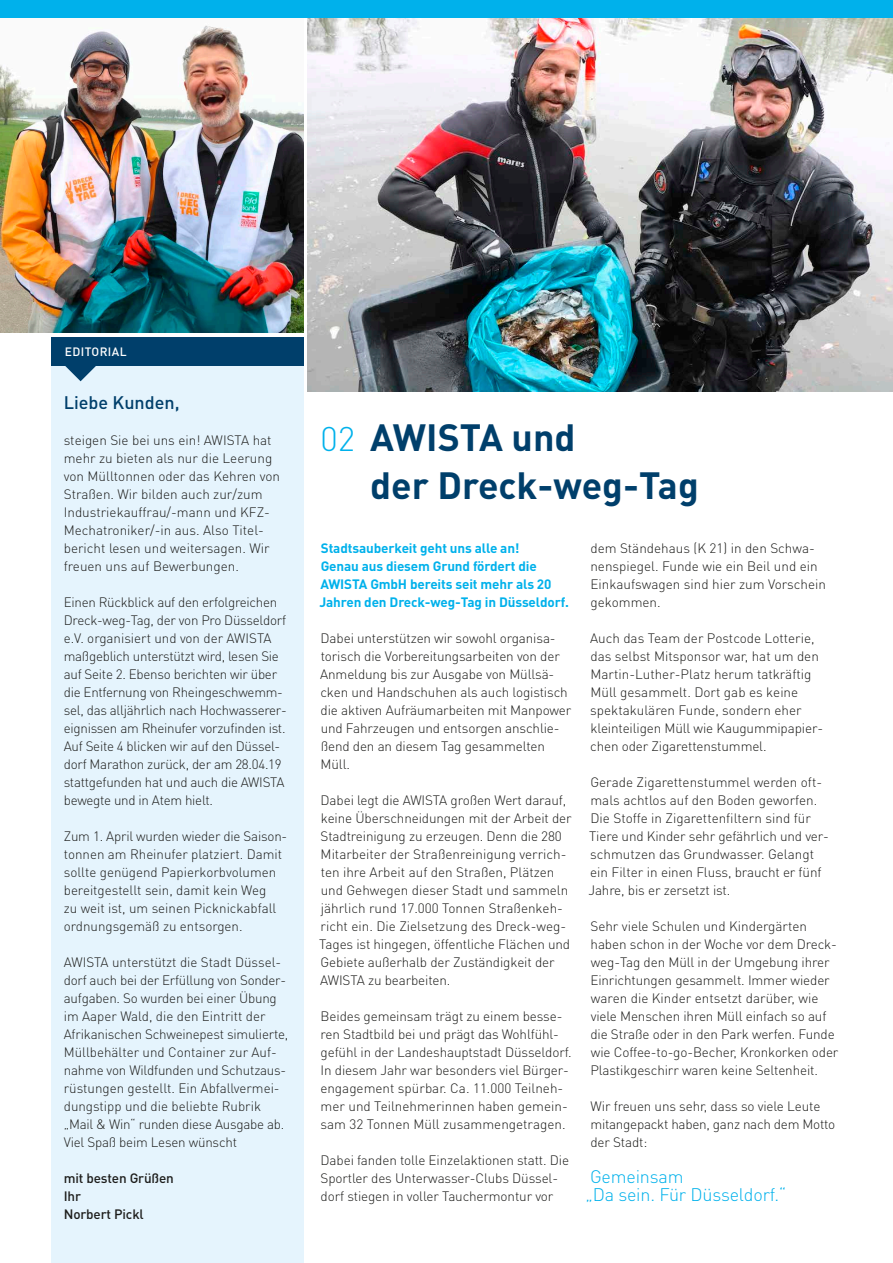
<style>
.page{position:relative;width:893px;height:1263px;background:#fff}
.page>*{position:absolute;margin:0;border:0;box-sizing:border-box;transform-origin:0 0}
.t1{font:700 37.5px/48px "DIN Pro";color:#003f6b}
.t2{font:300 33.75px "DIN Pro";color:#00b1eb}
.t3{font:300 18px/18px "DIN Pro";letter-spacing:-.01em;color:#00b1eb}
.t4{font:500 18px "DIN Pro";color:#003f6b}
.t5{font:300 13.5px/18px "DIN Pro";letter-spacing:-.01em;color:#1c1c1a}
.t6{font:700 13.5px/18px "DIN Pro";letter-spacing:-.01em;color:#00b1eb}
.t7{font:500 13.5px/18px "DIN Pro";letter-spacing:-.01em;color:#1c1c1a}
.t8{font:500 12px "DIN Pro";letter-spacing:.03em;color:#fff}
</style>
<div class="page">
<img style="left:308px;top:17px;width:585px;height:374px">
<img style="left:0;top:17px;width:303px;height:315px">
<div style="left:51px;top:342px;width:252px;height:921px;background:#e5f4fd"></div>
<div style="left:51px;top:337px;width:252px;height:29px;background:#003f6b"></div>
<svg style="left:65px;top:366px;width:31px;height:15px"></svg>
<div style="left:0;top:0;width:893px;height:17px;background:#00b1eb"></div>
<p class="t8" style="left:65px;top:343px;width:63px">EDITORIAL</p>
<h3 class="t4" style="left:64px;top:390px;width:117px">Liebe Kunden,</h3>
<p class="t5" style="left:64px;top:431px;width:218px">steigen Sie bei uns ein! AWISTA hat mehr zu bieten als nur die Leerung von Mülltonnen oder das Kehren von Straßen. Wir bilden auch zur/zum Industriekauffrau/-mann und KFZ-Mechatroniker/-in aus. Also Titel&shy;bericht lesen und weitersagen. Wir freuen uns auf Bewerbungen.</p>
<p class="t5" style="left:64px;top:593px;width:225px">Einen Rückblick auf den erfolgreichen Dreck-weg-Tag, der von Pro Düsseldorf e.V. organisiert und von der AWISTA maßgeblich unterstützt wird, lesen Sie auf Seite 2. Ebenso berichten wir über die Entfernung von Rheingeschwemm&shy;sel, das alljährlich nach Hochwasserer&shy;eignissen am Rheinufer vorzufinden ist.<br>Auf Seite 4 blicken wir auf den Düssel&shy;dorf Marathon zurück, der am 28.04.19 stattgefunden hat und auch die AWISTA bewegte und in Atem hielt.</p>
<p class="t5" style="left:64px;top:827px;width:225px">Zum 1. April wurden wieder die Saison&shy;tonnen am Rheinufer platziert. Damit sollte genügend Papierkorbvolumen bereitgestellt sein, damit kein Weg<br>zu weit ist, um seinen Picknickabfall ordnungsgemäß zu entsorgen.</p>
<p class="t5" style="left:64px;top:953px;width:226px">AWISTA unterstützt die Stadt Düssel&shy;dorf auch bei der Erfüllung von Sonder&shy;aufgaben. So wurden bei einer Übung im Aaper Wald, die den Eintritt der Afrikanischen Schweinepest simulierte, Müllbehälter und Container zur Auf&shy;nahme von Wildfunden und Schutzaus&shy;rüstungen gestellt. Ein Abfallvermei&shy;dungstipp und die beliebte Rubrik „Mail &amp; Win“ runden diese Ausgabe ab.<br>Viel Spaß beim Lesen wünscht</p>
<p class="t7" style="left:64px;top:1169px;width:112px">mit besten Grüßen<br>Ihr<br>Norbert Pickl</p>
<h2 class="t2" style="left:320px;top:416px;width:36px">02</h2>
<h1 class="t1" style="left:370px;top:412px;width:330px">AWISTA und<br>der Dreck-weg-Tag</h1>
<p class="t6" style="left:319px;top:539px;width:251px">Stadtsauberkeit geht uns alle an!<br>Genau aus diesem Grund fördert die AWISTA GmbH bereits seit mehr als 20<br>Jahren den Dreck-weg-Tag in Düsseldorf.</p>
<p class="t5" style="left:320px;top:629px;width:253px">Dabei unterstützen wir sowohl organisa&shy;torisch die Vorbereitungsarbeiten von der Anmeldung bis zur Ausgabe von Müllsä&shy;cken und Handschuhen als auch logistisch die aktiven Aufräumarbeiten mit Manpower und Fahrzeugen und entsorgen anschlie&shy;ßend den an diesem Tag gesammelten Müll.</p>
<p class="t5" style="left:319px;top:791px;width:254px">Dabei legt die AWISTA großen Wert darauf, keine Überschneidungen mit der Arbeit der Stadtreinigung zu erzeugen. Denn die 280<br>Mitarbeiter der Straßenreinigung verrich&shy;ten ihre Arbeit auf den Straßen, Plätzen und Gehwegen dieser Stadt und sammeln jährlich rund 17.000 Tonnen Straßenkeh&shy;richt ein. Die Zielsetzung des Dreck-weg-Tages ist hingegen, öffentliche Flächen und Gebiete außerhalb der Zuständigkeit der AWISTA zu bearbeiten.</p>
<p class="t5" style="left:320px;top:1007px;width:253px">Beides gemeinsam trägt zu einem besse&shy;ren Stadtbild bei und prägt das Wohlfühl&shy;gefühl in der Landeshauptstadt Düsseldorf.<br>In diesem Jahr war besonders viel Bürger&shy;engagement spürbar. Ca. 11.000 Teilneh&shy;mer und Teilnehmerinnen haben gemein&shy;sam 32 Tonnen Müll zusammengetragen.</p>
<p class="t5" style="left:321px;top:1151px;width:250px">Dabei fanden tolle Einzelaktionen statt. Die<br>Sportler des Unterwasser-Clubs Düssel&shy;dorf stiegen in voller Tauchermontur vor</p>
<p class="t5" style="left:590px;top:539px;width:237px">dem Ständehaus (K 21) in den Schwa&shy;nenspiegel. Funde wie ein Beil und ein<br>Einkaufswagen sind hier zum Vorschein gekommen.</p>
<p class="t5" style="left:590px;top:628px;width:235px">Auch das Team der Postcode Lotterie, das selbst Mitsponsor war, hat um den Martin-Luther-Platz herum tatkräftig Müll gesammelt. Dort gab es keine spektakulären Funde, sondern eher kleinteiligen Müll wie Kaugummipapier&shy;chen oder Zigarettenstummel.</p>
<p class="t5" style="left:588px;top:772px;width:242px">Gerade Zigarettenstummel werden oft&shy;mals achtlos auf den Boden geworfen.<br>Die Stoffe in Zigarettenfiltern sind für Tiere und Kinder sehr gefährlich und ver&shy;schmutzen das Grundwasser. Gelangt ein Filter in einen Fluss, braucht er fünf Jahre, bis er zersetzt ist.</p>
<p class="t5" style="left:590px;top:916px;width:250px">Sehr viele Schulen und Kindergärten haben schon in der Woche vor dem Dreck&shy;weg-Tag den Müll in der Umgebung ihrer Einrichtungen gesammelt. Immer wieder waren die Kinder entsetzt darüber, wie viele Menschen ihren Müll einfach so auf die Straße oder in den Park werfen. Funde wie Coffee-to-go-Becher, Kronkorken oder Plastikgeschirr waren keine Seltenheit.</p>
<p class="t5" style="left:590px;top:1096px;width:246px">Wir freuen uns sehr, dass so viele Leute mitangepackt haben, ganz nach dem Motto der Stadt:</p>
<h3 class="t3" style="left:585px;top:1167px;width:203px">Gemeinsam<br>„Da sein. Für Düsseldorf.“</h3>
</div>
